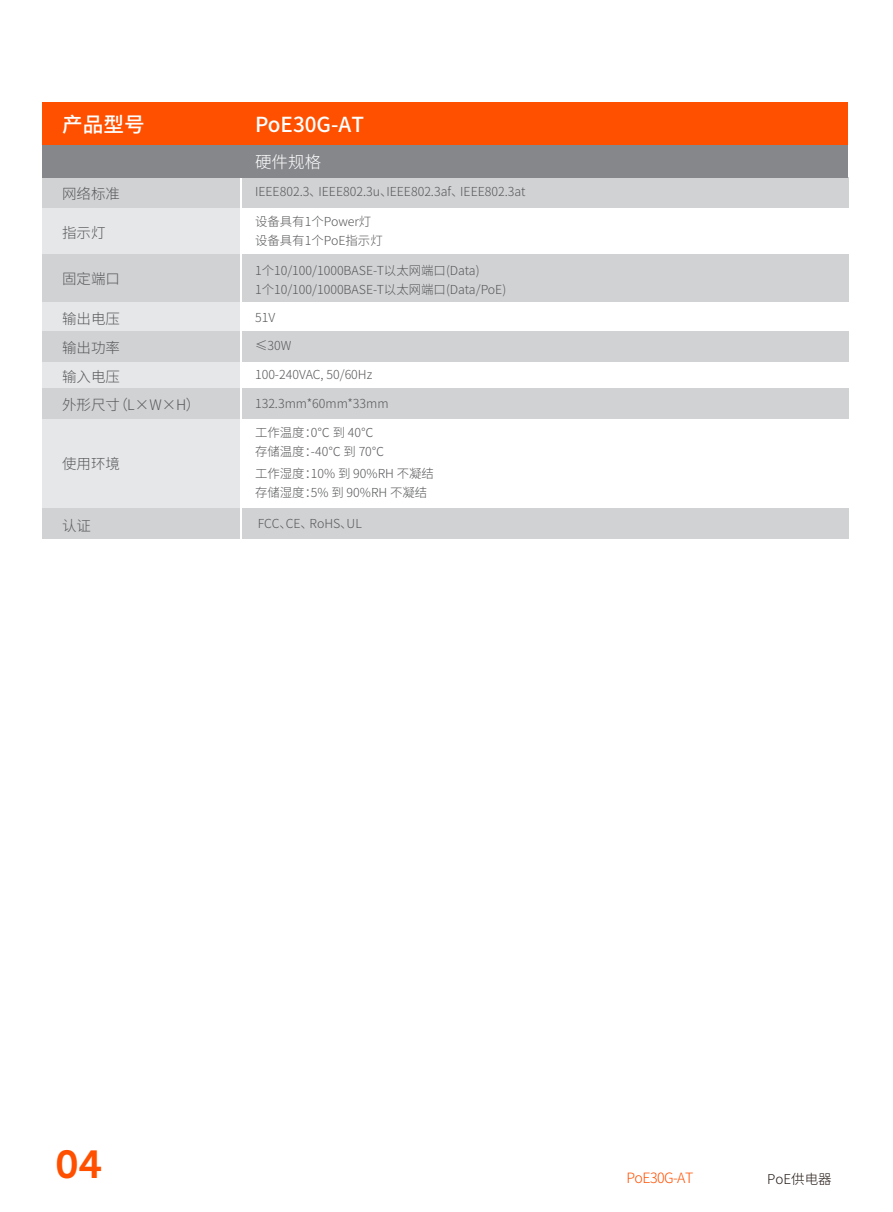
<style>
.page{position:relative;width:893px;height:1212px;background:#fff}
.page>*{position:absolute;margin:0;border:0;box-sizing:border-box;transform-origin:0 0}
.t1{font:38.85px "Museo 700";color:#ff5000}
.t2{font:500 20.7px "Source Han Sans CN";color:#fff}
.t3{font:300 16.5px "Source Han Sans CN";color:#fff}
.t4{font:300 14.55px/28.7px "Source Han Sans CN";color:#57585a}
.t5{font:300 14.25px "Source Han Sans CN";letter-spacing:-.04em;color:#ff5000}
.t6{font:300 13.5px "Source Han Sans CN";color:#211814}
.t7{font:300 12.45px/19px "Source Han Sans CN";color:#57585a}
</style>
<div class="page">
<div style="left:43px;top:147px;width:197px;height:363px;background:#e6e7e9"></div>
<div style="left:43px;top:102px;width:805px;height:44px;background:#ff5000"></div>
<div style="left:43px;top:177px;width:197px;height:30px;background:#d1d2d4"></div>
<div style="left:43px;top:331px;width:197px;height:31px;background:#d1d2d4"></div>
<div style="left:43px;top:388px;width:197px;height:31px;background:#d1d2d4"></div>
<div style="left:43px;top:508px;width:197px;height:31px;background:#d1d2d4"></div>
<div style="left:43px;top:254px;width:197px;height:48px;background:#d1d2d4"></div>
<div style="left:242px;top:177px;width:607px;height:30px;background:#d1d2d4"></div>
<div style="left:242px;top:331px;width:607px;height:31px;background:#d1d2d4"></div>
<div style="left:242px;top:388px;width:607px;height:31px;background:#d1d2d4"></div>
<div style="left:242px;top:508px;width:607px;height:31px;background:#d1d2d4"></div>
<div style="left:242px;top:254px;width:607px;height:48px;background:#d1d2d4"></div>
<div style="left:43px;top:145px;width:805px;height:33px;background:#86878b"></div>
<h2 class="t2" style="left:62px;top:113px;width:84px">产品型号</h2>
<h2 class="t2" style="left:255px;top:113px;width:110px">PoE30G-AT</h2>
<h3 class="t3" style="left:255px;top:153px;width:68px">硬件规格</h3>
<p class="t4" style="left:62px;top:179px;width:59px">网络标准</p>
<p class="t4" style="left:62px;top:218px;width:45px">指示灯</p>
<p class="t4" style="left:62px;top:264px;width:59px">固定端口</p>
<p class="t4" style="left:62px;top:305px;width:59px">输出电压输出功率</p>
<p class="t7" style="left:255px;top:182px;width:272px">IEEE802.3、IEEE802.3u、IEEE802.3af、IEEE802.3at</p>
<p class="t7" style="left:255px;top:212px;width:129px">设备具有1个Power灯设备具有1个PoE指示灯</p>
<p class="t7" style="left:255px;top:261px;width:253px">1个10/100/1000BASE-T以太网端口(Data)<br>1个10/100/1000BASE-T以太网端口(Data/PoE)</p>
<p class="t7" style="left:255px;top:308px;width:22px">51V</p>
<p class="t7" style="left:255px;top:337px;width:38px">≤30W</p>
<p class="t4" style="left:62px;top:362px;width:140px">输入电压<br>外形尺寸（L×W×H）</p>
<p class="t4" style="left:62px;top:450px;width:59px">使用环境</p>
<p class="t7" style="left:255px;top:366px;width:119px">100-240VAC, 50/60Hz</p>
<p class="t7" style="left:255px;top:394px;width:135px">132.3mm*60mm*33mm</p>
<p class="t7" style="left:255px;top:423px;width:131px">工作温度：0℃ 到 40℃存储温度：-40℃ 到 70℃</p>
<p class="t7" style="left:255px;top:464px;width:180px">工作湿度：10% 到 90%RH 不凝结存储湿度：5% 到 90%RH 不凝结</p>
<p class="t4" style="left:62px;top:511px;width:30px">认证</p>
<p class="t7" style="left:258px;top:515px;width:105px">FCC、CE、RoHS、UL</p>
<h1 class="t1" style="left:55px;top:1142px;width:48px">04</h1>
<p class="t5" style="left:626px;top:1170px;width:68px">PoE30G-AT</p>
<p class="t6" style="left:767px;top:1171px;width:66px">PoE供电器</p>
</div>
